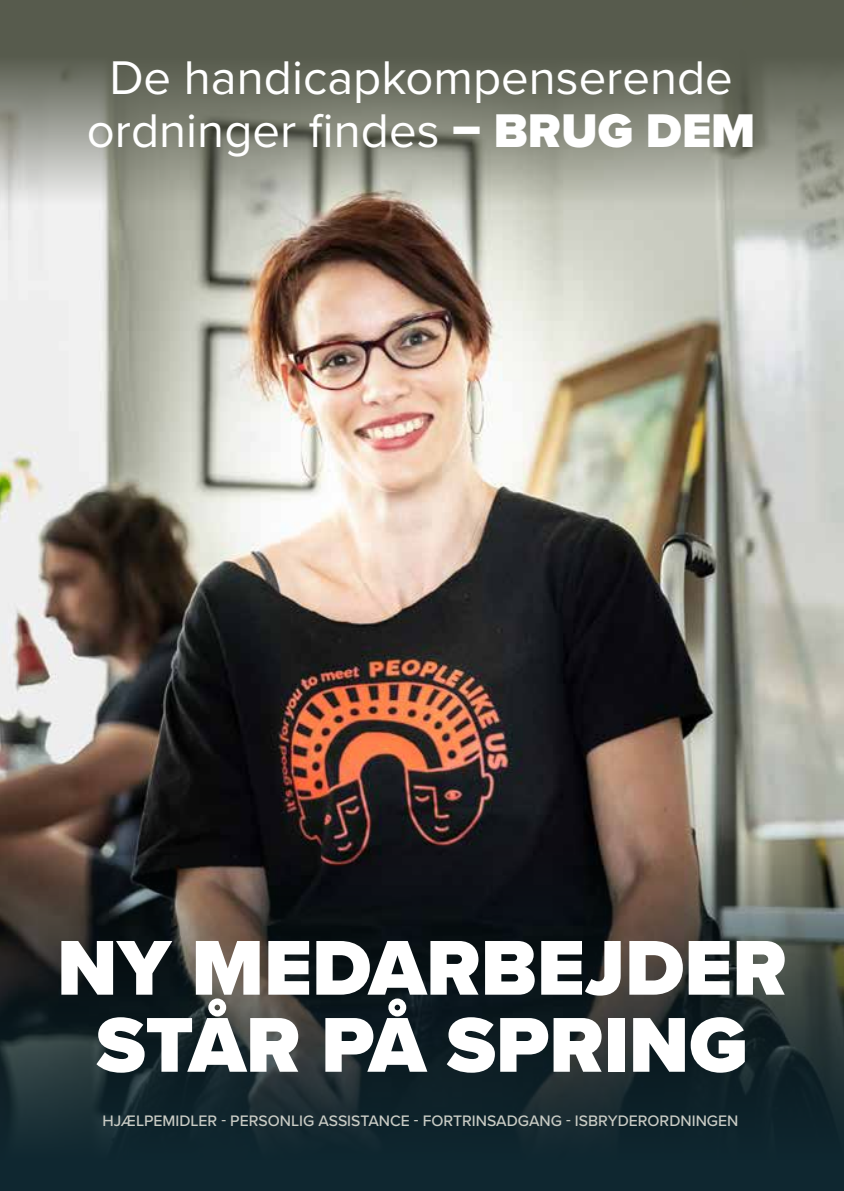
<style>
.page{position:relative;width:844px;height:1191px;background:#fff}
.page>*{position:absolute;margin:0;border:0;box-sizing:border-box;transform-origin:0 0}
.t1{font:900 80.5px/77px "Proxima Nova";color:#fff;text-align:center}
.t2{font:49px/52.5px "Proxima Nova";color:#fff;text-align:center}
.t3{font:500 15.75px "Proxima Nova";color:#caccc5}
.s1{font-weight:900}
</style>
<div class="page">
<img style="left:0;top:0;width:843px;height:804px">
<svg style="left:0;top:804px;width:843px;height:387px;background:#262d2f"></svg>
<h2 class="t2" style="left:87px;top:49px;width:670px">De handicapkompenserende ordninger findes <span class="s1">– BRUG DEM</span></h2>
<h1 class="t1" style="left:57px;top:928px;width:731px">NY MEDARBEJDER<br>STÅR PÅ SPRING</h1>
<p class="t3" style="left:103px;top:1108px;width:637px">HJÆLPEMIDLER - PERSONLIG ASSISTANCE - FORTRINSADGANG - ISBRYDERORDNINGEN</p>
</div>
